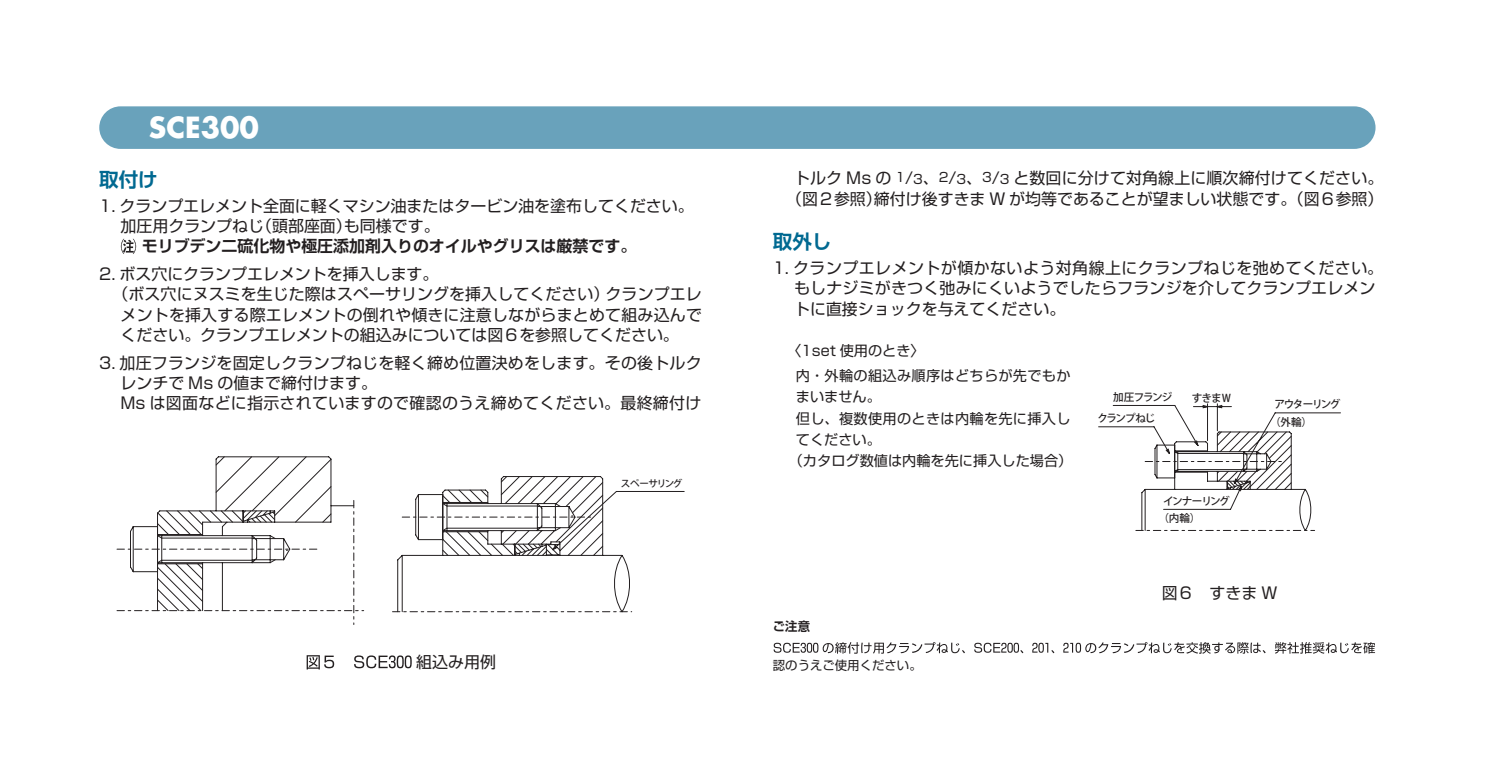
<style>
.page{position:relative;width:1489px;height:780px;background:#fff}
.page>*{position:absolute;margin:0;border:0;box-sizing:border-box;transform-origin:0 0}
.t1{font:700 28.25px "Futura";color:#fff}
.t2{font:700 19.5px "Shin Go Pro De";color:#006991}
.t3{font:16px/20.5px "Shin Go Pro";letter-spacing:.005em;color:#231f20}
.t4{font:700 16px "Shin Go Pro De";color:#231f20}
.t5{font:14.25px/24.8px "Shin Go Pro";letter-spacing:.01em;color:#231f20}
.t6{font:12.5px "Shin Go Pro";color:#231f20}
.t7{font:700 12.5px "Shin Go Pro De";color:#231f20}
.t8{font:500 10.75px/17.8px "Koz Go Pro";letter-spacing:-.12em;color:#231f20}
.t9{font:500 9.5px "Koz Go Pro";letter-spacing:-.09em;color:#231f20}
.s1{font-size:12.75px}
</style>
<div class="page">
<svg style="left:121px;top:239px;width:15px;height:15px"></svg>
<svg style="left:773px;top:642px;width:601px;height:11px"></svg>
<div style="left:99px;top:106px;width:1276px;height:43px;background:#69a2bb;border-radius:21px"></div>
<svg style="left:306px;top:655px;width:106px;height:14px"></svg>
<svg style="left:392px;top:611px;width:239px;height:1px"></svg>
<svg style="left:117px;top:526px;width:247px;height:98px"></svg>
<svg style="left:156px;top:456px;width:529px;height:155px"></svg>
<svg style="left:1098px;top:403px;width:242px;height:128px"></svg>
<h1 class="t1" style="left:149px;top:108px;width:112px">SCE300</h1>
<p class="t2" style="left:99px;top:164px;width:60px">取付け</p>
<p class="t3" style="left:120px;top:193px;width:574px;text-indent:-21px">1. クランプエレメント全面に軽くマシン油またはタービン油を塗布してください。加圧用クランプねじ（頭部座面）も同様です。</p>
<p class="t4" style="left:142px;top:233px;width:496px">モリブデン二硫化物や極圧添加剤入りのオイルやグリスは厳禁です。</p>
<p class="t3" style="left:99px;top:262px;width:341px">2. ボス穴にクランプエレメントを挿入します。</p>
<p class="t3" style="left:112px;top:282px;width:590px">（ボス穴にヌスミを生じた際はスペーサリングを挿入してください）クランプエレ</p>
<p class="t3" style="left:120px;top:302px;width:583px">メントを挿入する際エレメントの倒れや傾きに注意しながらまとめて組み込んで</p>
<p class="t3" style="left:120px;top:323px;width:560px">ください。クランプエレメントの組込みについては図６を参照してください。</p>
<p class="t3" style="left:120px;top:350px;width:582px;text-indent:-21px">3. 加圧フランジを固定しクランプねじを軽く締め位置決めをします。その後トルクレンチで Ms の値まで締付けます。<br>Ms は図面などに指示されていますので確認のうえ締めてください。最終締付け</p>
<p class="t3" style="left:416px;top:650px;width:81px">組込み用例</p>
<p class="t9" style="left:621px;top:477px;width:63px">スペーサリング</p>
<p class="t3" style="left:786px;top:166px;width:599px;text-align:center">トルク Ms の <sup>1</sup>/<span class="s1">3</span>、<sup>2</sup>/<span class="s1">3</span>、<sup>3</sup>/<span class="s1">3</span> と数回に分けて対角線上に順次締付けてください。（図２参照）締付け後すきま W が均等であることが望ましい状態です。（図６参照）</p>
<p class="t2" style="left:772px;top:226px;width:60px">取外し</p>
<p class="t3" style="left:794px;top:255px;width:590px;text-indent:-21px">1. クランプエレメントが傾かないよう対角線上にクランプねじを弛めてください。もしナジミがきつく弛みにくいようでしたらフランジを介してクランプエレメントに直接ショックを与えてください。</p>
<p class="t5" style="left:795px;top:337px;width:276px;text-indent:-9px">〈1set 使用のとき〉<br>内・外輪の組込み順序はどちらが先でもか</p>
<p class="t5" style="left:795px;top:383px;width:87px">まいません。</p>
<p class="t5" style="left:795px;top:404px;width:276px">但し、複数使用のときは内輪を先に挿入し</p>
<p class="t5" style="left:795px;top:425px;width:87px">てください。</p>
<p class="t5" style="left:788px;top:447px;width:285px">（カタログ数値は内輪を先に挿入した場合）</p>
<p class="t7" style="left:772px;top:616px;width:39px">ご注意</p>
<p class="t6" style="left:772px;top:655px;width:150px">認のうえご使用ください。</p>
<p class="t8" style="left:1113px;top:388px;width:61px">加圧フランジ</p>
<p class="t8" style="left:1097px;top:410px;width:59px">クランプねじ</p>
<p class="t8" style="left:1191px;top:389px;width:41px">すきまＷ</p>
<p class="t8" style="left:1158px;top:492px;width:73px;text-indent:5px">インナーリング（内輪）</p>
<p class="t8" style="left:1269px;top:396px;width:72px;text-indent:4px">アウターリング（外輪）</p>
<p class="t3" style="left:1161px;top:580px;width:117px">図６　すきま W</p>
</div>
